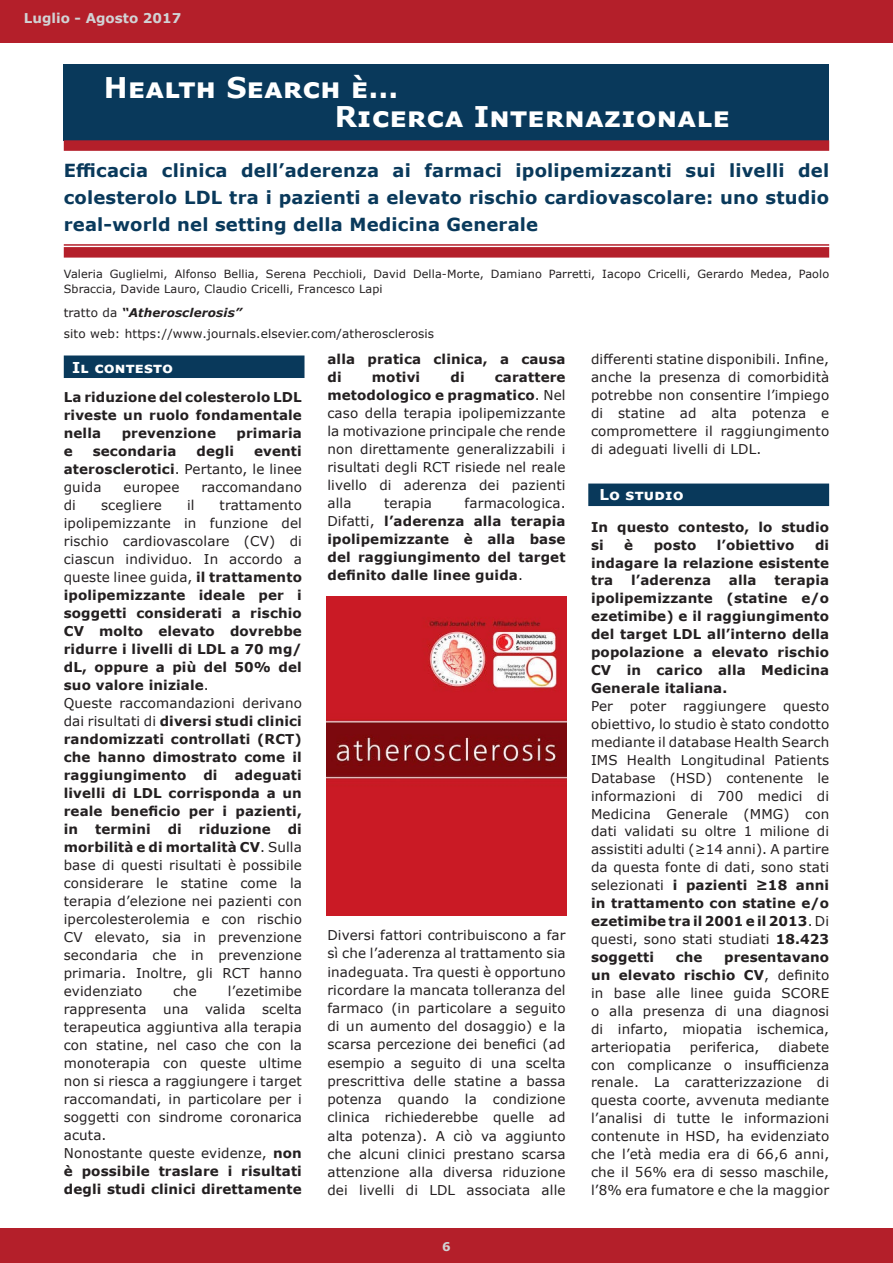
<style>
.page{position:relative;width:893px;height:1263px;background:#fff}
.page>*{position:absolute;margin:0;border:0;box-sizing:border-box;transform-origin:0 0}
.TXT_PARAGRAFO{font:700 28.5px "Verdana";letter-spacing:.01em;color:#fff}
.TXT_PARAGRAFO-2{font:700 18px/27px "Verdana";letter-spacing:.01em;color:#09395b;text-align:justify}
.TXT_PARAGRAFO-3{font:700 15px "Verdana";letter-spacing:.01em;color:#fff}
.TXT_PARAGRAFO-4{font:13.5px/18px "Verdana";letter-spacing:.01em;color:#231f20;text-align:justify}
.TXT_PARAGRAFO-5{font:700 13.5px/18px "Verdana";letter-spacing:.01em;color:#231f20;text-align:justify}
.t1{font:700 13.5px "Verdana";color:#d1d2d4}
.TXT_PARAGRAFO-6{font:12px "Verdana";letter-spacing:.01em;color:#231f20}
.TXT_PARAGRAFO-7{font:italic 700 12px "Verdana";letter-spacing:.01em;color:#231f20}
.COLONNA_DESTRA{font:700 12px "Verdana";color:#d1d2d4}
.TXT_PARAGRAFO-8{font:11.25px/15px "Verdana";letter-spacing:.01em;color:#231f20}
.s1{font-weight:400;font-style:normal}
.s2{font-weight:700}
.s3{font-weight:400}
</style>
<div class="page">
<div style="left:0;top:0;width:893px;height:43px;background:#b41f2a"></div>
<div style="left:0;top:1228px;width:893px;height:35px;background:#b41f2a"></div>
<div style="left:64px;top:65px;width:765px;height:76px;background:#09395b"></div>
<div style="left:64px;top:355px;width:240px;height:23px;background:#09395b"></div>
<div style="left:588px;top:483px;width:241px;height:23px;background:#09395b"></div>
<img style="left:327px;top:596px;width:239px;height:319px">
<hr style="left:64px;top:244px;width:765px;height:2px;background:#b41f2a">
<div style="left:64px;top:247px;width:765px;height:11px;background:#b41f2a"></div>
<div style="left:64px;top:140px;width:765px;height:11px;background:#b41f2a"></div>
<p class="t1" style="left:24px;top:9px;width:159px">Luglio - Agosto 2017</p>
<p class="TXT_PARAGRAFO" style="left:104px;top:68px;width:296px">Health Search è…</p>
<p class="TXT_PARAGRAFO" style="left:335px;top:96px;width:397px">Ricerca Internazionale</p>
<p class="TXT_PARAGRAFO-2" style="left:64px;top:157px;width:767px">Efficacia clinica dell’aderenza ai farmaci ipolipemizzanti sui livelli del colesterolo LDL tra i pazienti a elevato rischio cardiovascolare: uno studio real-world nel setting della Medicina Generale</p>
<p class="TXT_PARAGRAFO-8" style="left:64px;top:266px;width:767px">Valeria Guglielmi, Alfonso Bellia, Serena Pecchioli, David Della-Morte, Damiano Parretti, Iacopo Cricelli, Gerardo Medea, Paolo<br>Sbraccia, Davide Lauro, Claudio Cricelli, Francesco Lapi</p>
<p class="TXT_PARAGRAFO-7" style="left:64px;top:304px;width:180px"><span class="s1">tratto da</span> “Atherosclerosis”</p>
<p class="TXT_PARAGRAFO-6" style="left:64px;top:325px;width:372px">sito web: https://www.journals.elsevier.com/atherosclerosis</p>
<p class="TXT_PARAGRAFO-3" style="left:72px;top:357px;width:102px">Il contesto</p>
<p class="TXT_PARAGRAFO-5" style="left:64px;top:388px;width:240px">La riduzione del colesterolo LDL riveste un ruolo fondamentale nella</p>
<p class="TXT_PARAGRAFO-5" style="left:122px;top:424px;width:96px">prevenzione</p>
<p class="TXT_PARAGRAFO-5" style="left:237px;top:424px;width:67px">primaria</p>
<p class="TXT_PARAGRAFO-4" style="left:64px;top:442px;width:240px;text-indent:190px"><span class="s2">eventi aterosclerotici</span>. Pertanto, le linee guida</p>
<p class="TXT_PARAGRAFO-5" style="left:64px;top:442px;width:10px">e</p>
<p class="TXT_PARAGRAFO-5" style="left:93px;top:442px;width:85px">secondaria</p>
<p class="TXT_PARAGRAFO-5" style="left:197px;top:442px;width:39px">degli</p>
<p class="TXT_PARAGRAFO-4" style="left:124px;top:478px;width:57px">europee</p>
<p class="TXT_PARAGRAFO-4" style="left:201px;top:478px;width:102px">raccomandano</p>
<p class="TXT_PARAGRAFO-4" style="left:64px;top:496px;width:14px">di</p>
<p class="TXT_PARAGRAFO-4" style="left:101px;top:496px;width:62px">scegliere</p>
<p class="TXT_PARAGRAFO-4" style="left:187px;top:496px;width:9px">il</p>
<p class="TXT_PARAGRAFO-5" style="left:64px;top:496px;width:240px;text-indent:156px"><span class="s3">trattamento ipolipemizzante in funzione del rischio cardiovascolare (CV) di ciascun individuo. In accordo a queste linee guida,</span> il trattamento ipolipemizzante ideale per i soggetti considerati a rischio CV molto elevato dovrebbe ridurre i livelli di LDL a 70 mg/ dL, oppure a più del 50% del suo valore iniziale<span class="s3">.</span></p>
<p class="TXT_PARAGRAFO-5" style="left:64px;top:694px;width:240px"><span class="s3">Queste raccomandazioni derivano dai risultati di</span> diversi studi clinici randomizzati controllati (RCT) che hanno dimostrato come il raggiungimento</p>
<p class="TXT_PARAGRAFO-5" style="left:64px;top:766px;width:240px;text-indent:171px">adeguati livelli di LDL corrisponda a un reale beneficio per i pazienti, in</p>
<p class="TXT_PARAGRAFO-5" style="left:203px;top:766px;width:16px">di</p>
<p class="TXT_PARAGRAFO-4" style="left:64px;top:820px;width:240px;text-indent:224px"><span class="s2">di morbilità e di mortalità CV</span>. Sulla base di questi risultati è possibile considerare le statine come la terapia d’elezione nei pazienti con ipercolesterolemia e con rischio CV elevato, sia in prevenzione secondaria che in prevenzione primaria. Inoltre, gli RCT hanno evidenziato</p>
<p class="TXT_PARAGRAFO-5" style="left:95px;top:820px;width:57px">termini</p>
<p class="TXT_PARAGRAFO-5" style="left:168px;top:820px;width:16px">di</p>
<p class="TXT_PARAGRAFO-5" style="left:199px;top:820px;width:73px">riduzione</p>
<p class="TXT_PARAGRAFO-4" style="left:64px;top:982px;width:240px;text-indent:164px">l’ezetimibe rappresenta una valida scelta terapeutica aggiuntiva alla terapia con statine, nel caso che con la monoterapia con queste ultime non si riesca a raggiungere i target raccomandati, in particolare per i soggetti con sindrome coronarica acuta.</p>
<p class="TXT_PARAGRAFO-5" style="left:64px;top:1144px;width:240px"><span class="s3">Nonostante queste evidenze,</span> non è possibile traslare i risultati degli studi clinici direttamente</p>
<p class="TXT_PARAGRAFO-4" style="left:173px;top:982px;width:25px">che</p>
<p class="TXT_PARAGRAFO-5" style="left:327px;top:350px;width:240px">alla pratica clinica, a causa di</p>
<p class="TXT_PARAGRAFO-5" style="left:372px;top:368px;width:50px">motivi</p>
<p class="TXT_PARAGRAFO-5" style="left:450px;top:368px;width:16px">di</p>
<p class="TXT_PARAGRAFO-4" style="left:327px;top:368px;width:240px;text-indent:167px"><span class="s2">carattere metodologico e pragmatico</span>. Nel caso della terapia ipolipemizzante la motivazione principale che rende non direttamente generalizzabili i risultati degli RCT risiede nel reale livello di aderenza dei pazienti alla</p>
<p class="TXT_PARAGRAFO-5" style="left:327px;top:494px;width:240px;text-indent:137px"><span class="s3">farmacologica.<br>Difatti,</span> l’aderenza alla terapia ipolipemizzante è alla base del raggiungimento del target definito dalle linee guida<span class="s3">.</span></p>
<p class="TXT_PARAGRAFO-4" style="left:384px;top:494px;width:50px">terapia</p>
<p class="TXT_PARAGRAFO-4" style="left:327px;top:926px;width:240px">Diversi fattori contribuiscono a far sì che l’aderenza al trattamento sia inadeguata. Tra questi è opportuno ricordare la mancata tolleranza del farmaco (in particolare a seguito di un aumento del dosaggio) e la scarsa percezione dei benefici (ad esempio a seguito di una scelta prescrittiva delle statine a bassa potenza quando la condizione clinica richiederebbe quelle ad alta potenza). A ciò va aggiunto che alcuni clinici prestano scarsa attenzione alla diversa riduzione dei livelli di LDL associata alle</p>
<p class="COLONNA_DESTRA" style="left:442px;top:1238px;width:10px">6</p>
<p class="TXT_PARAGRAFO-4" style="left:591px;top:350px;width:240px">differenti statine disponibili. Infine, anche la presenza di comorbidità potrebbe non consentire l’impiego di statine ad alta potenza e compromettere il raggiungimento di adeguati livelli di LDL.</p>
<p class="TXT_PARAGRAFO-3" style="left:600px;top:483px;width:86px">Lo studio</p>
<p class="TXT_PARAGRAFO-5" style="left:591px;top:517px;width:240px">In questo contesto, lo studio si</p>
<p class="TXT_PARAGRAFO-5" style="left:624px;top:535px;width:10px">è</p>
<p class="TXT_PARAGRAFO-5" style="left:654px;top:535px;width:44px">posto</p>
<p class="TXT_PARAGRAFO-5" style="left:717px;top:535px;width:79px">l’obiettivo</p>
<p class="TXT_PARAGRAFO-5" style="left:591px;top:535px;width:240px;text-indent:224px">di indagare la relazione esistente tra</p>
<p class="TXT_PARAGRAFO-5" style="left:591px;top:571px;width:240px;text-indent:183px">terapia ipolipemizzante (statine e/o ezetimibe) e il raggiungimento del target LDL all’interno della popolazione a elevato rischio CV in carico alla Medicina Generale italiana.</p>
<p class="TXT_PARAGRAFO-4" style="left:591px;top:697px;width:23px">Per</p>
<p class="TXT_PARAGRAFO-4" style="left:630px;top:697px;width:38px">poter</p>
<p class="TXT_PARAGRAFO-4" style="left:683px;top:697px;width:84px">raggiungere</p>
<p class="TXT_PARAGRAFO-5" style="left:631px;top:571px;width:82px">l’aderenza</p>
<p class="TXT_PARAGRAFO-5" style="left:729px;top:571px;width:29px">alla</p>
<p class="TXT_PARAGRAFO-4" style="left:591px;top:697px;width:240px;text-indent:192px">questo obiettivo, lo studio è stato condotto mediante il database Health Search IMS Health Longitudinal Patients Database (HSD) contenente le informazioni di 700 medici di Medicina Generale (MMG) con dati validati su oltre 1 milione di assistiti adulti (≥14 anni). A partire da questa fonte di dati, sono stati selezionati <span class="s2">i pazienti ≥18 anni in trattamento con statine e/o ezetimibe tra il 2001 e il 2013</span>. Di questi, sono stati studiati <span class="s2">18.423 soggetti</span></p>
<p class="TXT_PARAGRAFO-5" style="left:676px;top:948px;width:28px">che</p>
<p class="TXT_PARAGRAFO-4" style="left:591px;top:948px;width:240px;text-indent:133px"><span class="s2">presentavano un elevato rischio CV</span>, definito in base alle linee guida SCORE o alla presenza di una diagnosi di infarto, miopatia ischemica, arteriopatia</p>
<p class="TXT_PARAGRAFO-4" style="left:690px;top:1037px;width:71px">periferica,</p>
<p class="TXT_PARAGRAFO-4" style="left:591px;top:1037px;width:240px;text-indent:187px">diabete con complicanze o insufficienza renale. La caratterizzazione di questa coorte, avvenuta mediante l’analisi di tutte le informazioni contenute in HSD, ha evidenziato che l’età media era di 66,6 anni, che il 56% era di sesso maschile, l’8% era fumatore e che la maggior</p>
</div>
